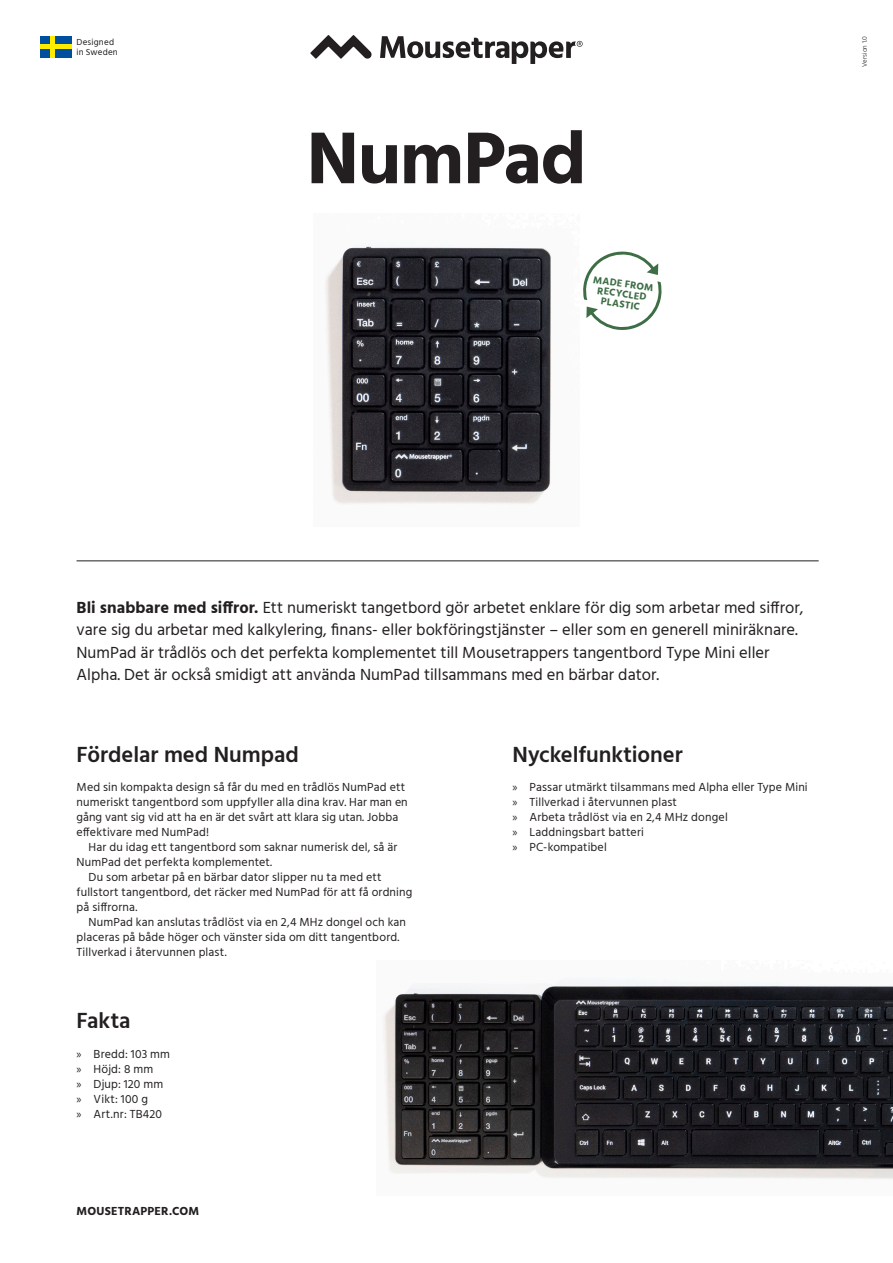
<style>
.page{position:relative;width:893px;height:1263px;background:#fff}
.page>*{position:absolute;margin:0;border:0;box-sizing:border-box;transform-origin:0 0}
.t1{font:700 75px "Hind";letter-spacing:-.02em;color:#231f20}
.t2{font:600 22.5px "Hind";color:#231f20}
.t3{font:16.5px/22.5px "Hind";color:#231f20}
.t4{font:12px/15px "Hind";letter-spacing:.015em;color:#231f20}
.t5{font:700 12px "Hind";letter-spacing:.015em;color:#231f20}
.t6{font:700 10.2px/10.2px "Hind";color:#3d6e45;text-align:center}
.t7{font:9px/9.8px "Hind";letter-spacing:.025em;color:#231f20}
.t8{font:300 6.75px "Hind";letter-spacing:.015em;color:#231f20}
.s1{font-weight:700}
.s2{font-family:"Myriad Pro"}
</style>
<div class="page">
<hr style="left:77px;top:561px;width:742px;height:1px;background:#231f20">
<div style="left:40px;top:36px;width:32px;height:22px;background:#004f9f"></div>
<hr style="left:51px;top:36px;width:4px;height:22px;background:#ffed00">
<hr style="left:40px;top:45px;width:32px;height:4px;background:#ffed00">
<svg style="left:380px;top:36px;width:203px;height:28px"></svg>
<svg style="left:310px;top:35px;width:62px;height:24px"></svg>
<img style="left:383px;top:977px;width:510px;height:202px">
<svg style="left:583px;top:251px;width:79px;height:79px"></svg>
<img style="left:325px;top:241px;width:226px;height:263px">
<p class="t7" style="left:77px;top:38px;width:43px">Designed in Sweden</p>
<p class="t1" style="left:307px;top:113px;width:281px">NumPad</p>
<p class="t6" style="left:594px;top:274px;width:62px;rotate:8deg">MADE FROM<br>RECYCLED<br>PLASTIC</p>
<p class="t8" style="left:860px;top:67px;width:32px;rotate:-90deg">Version 1.0</p>
<p class="t3" style="left:77px;top:597px;width:728px"><span class="s1">Bli snabbare med siffror.</span> Ett numeriskt tangetbord gör arbetet enklare för dig som arbetar med siffror, vare sig du arbetar med kalkylering, finans- eller bokföringstjänster – eller som en generell miniräknare.<br>NumPad är trådlös och det perfekta komplementet till Mousetrappers tangentbord Type Mini eller Alpha. Det är också smidigt att använda NumPad tillsammans med en bärbar dator.</p>
<p class="t2" style="left:77px;top:738px;width:224px">Fördelar med Numpad</p>
<p class="t4" style="left:77px;top:780px;width:333px">Med sin kompakta design så får du med en trådlös NumPad ett numeriskt tangentbord som uppfyller alla dina krav. Har man en gång vant sig vid att ha en är det svårt att klara sig utan. Jobba effektivare med NumPad!</p>
<p class="t4" style="left:77px;top:840px;width:322px;text-indent:12px">Har du idag ett tangentbord som saknar numerisk del, så är<br>NumPad det perfekta komplementet.</p>
<p class="t4" style="left:77px;top:870px;width:337px;text-indent:12px">Du som arbetar på en bärbar dator slipper nu ta med ett fullstort tangentbord, det räcker med NumPad för att få ordning på siffrorna.</p>
<p class="t4" style="left:77px;top:915px;width:331px;text-indent:12px">NumPad kan anslutas trådlöst via en 2,4 MHz dongel och kan placeras på både höger och vänster sida om ditt tangentbord.<br>Tillverkad i återvunnen plast.</p>
<p class="t2" style="left:77px;top:1005px;width:56px">Fakta</p>
<p class="t4" style="left:77px;top:1047px;width:95px"><span class="s2">»</span> Bredd: 103 mm</p>
<p class="t4" style="left:77px;top:1062px;width:78px"><span class="s2">»</span> Höjd: 8 mm</p>
<p class="t4" style="left:77px;top:1077px;width:88px"><span class="s2">»</span> Djup: 120 mm</p>
<p class="t4" style="left:77px;top:1092px;width:73px"><span class="s2">»</span> Vikt: 100 g</p>
<p class="t4" style="left:77px;top:1107px;width:87px"><span class="s2">»</span> Art.nr: TB420</p>
<p class="t5" style="left:77px;top:1204px;width:124px">MOUSETRAPPER.COM</p>
<p class="t2" style="left:512px;top:738px;width:172px">Nyckelfunktioner</p>
<p class="t4" style="left:512px;top:780px;width:297px"><span class="s2">»</span> Passar utmärkt tilsammans med Alpha eller Type Mini</p>
<p class="t4" style="left:512px;top:795px;width:166px"><span class="s2">»</span> Tillverkad i återvunnen plast</p>
<p class="t4" style="left:512px;top:810px;width:217px"><span class="s2">»</span> Arbeta trådlöst via en 2,4 MHz dongel</p>
<p class="t4" style="left:512px;top:825px;width:133px"><span class="s2">»</span> Laddningsbart batteri</p>
<p class="t4" style="left:512px;top:840px;width:96px"><span class="s2">»</span> PC-kompatibel</p>
</div>
